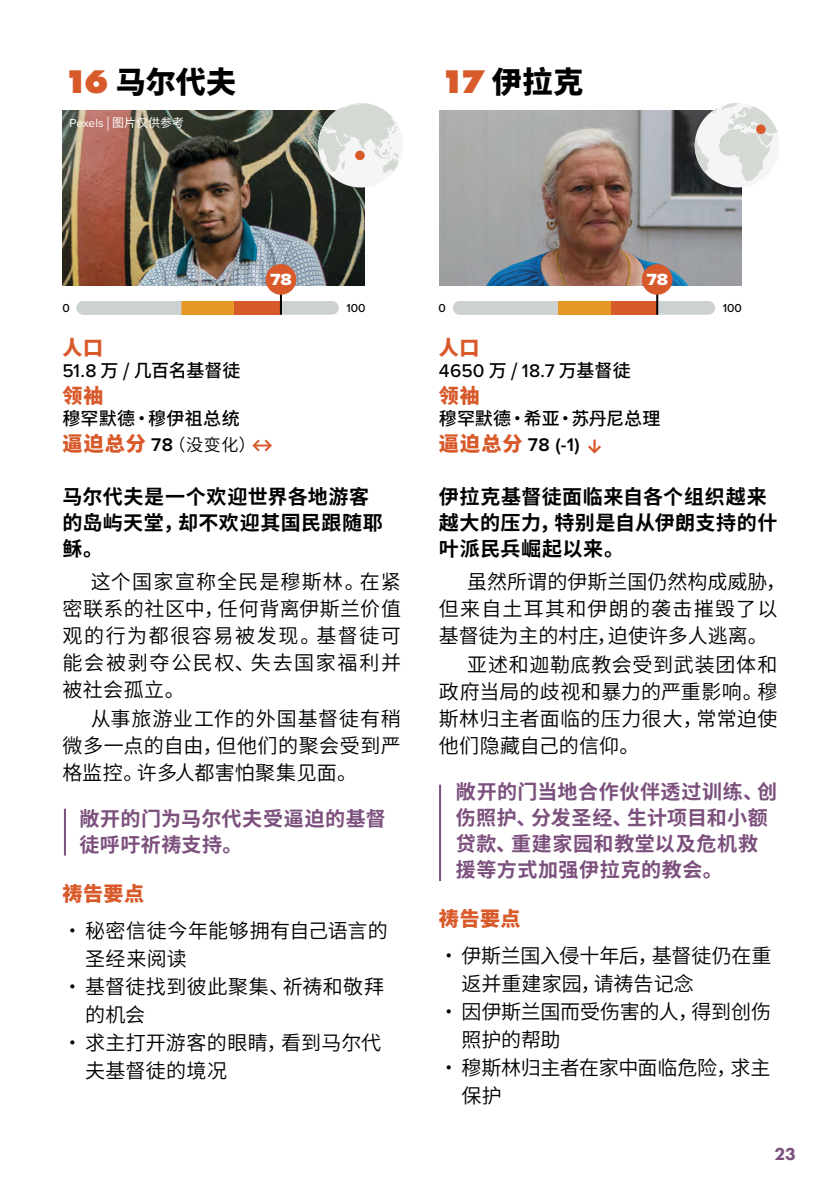
<style>
.page{position:relative;width:840px;height:1191px;background:#fff}
.page>*{position:absolute;margin:0;border:0;box-sizing:border-box;transform-origin:0 0}
.t1{font:800 30px "Source Han Sans SC";letter-spacing:.015em;color:#000}
.t2{font:20px/27px "Source Han Sans SC";letter-spacing:.015em;color:#000}
.t3{font:700 20px/26px "Source Han Sans SC";letter-spacing:.025em;color:#7c507d}
.t4{font:700 20px/26px "Source Han Sans SC";letter-spacing:.025em;color:#000}
.t5{font:20px/28px "Source Han Sans SC";letter-spacing:-.015em;color:#000}
.t6{font:800 20px "Source Han Sans SC";letter-spacing:.025em;color:#d8592a}
.t7{font:500 19px "Proxima Nova";letter-spacing:.01em;color:#000}
.t8{font:600 19px "Proxima Nova";color:#000}
.t9{font:500 18px "Source Han Sans SC";letter-spacing:.005em;color:#000}
.t10{font:800 18px "Futura PT";color:#7c507d}
.t11{font:17px "Source Han Sans SC";color:#000}
.t12{font:16.8px "Proxima Nova Wide Extrabld";color:#fff}
.t13{font:12px "Source Han Sans SC";color:#fff}
.t14{font:500 12px "Proxima Nova";color:#000}
.s1{font-family:"Futura PT";font-size:34px;color:#d8592a}
.s2{font-family:"Proxima Nova"}
.s3{font-family:"Proxima Nova";font-size:19px}
.s4{font-weight:800;font-size:20px;color:#d8592a}
.s5{font-family:"Proxima Nova";font-weight:600;font-size:19px}
.s6{font-family:"Source Han Sans SC";font-size:18px}
.s7{font-family:"Source Han Sans SC";font-weight:800;font-size:20px;color:#d8592a}
</style>
<div class="page">
<img style="left:62px;top:111px;width:302px;height:174px">
<div style="left:76px;top:301px;width:262px;height:14px;background:#ccd2d2;border-radius:7px"></div>
<div style="left:234px;top:301px;width:47px;height:14px;background:#d8592a"></div>
<div style="left:181px;top:301px;width:53px;height:14px;background:#e59823"></div>
<svg style="left:76px;top:301px;width:6px;height:14px"></svg>
<hr style="left:280px;top:288px;width:2px;height:27px;background:#000">
<div style="left:265px;top:264px;width:31px;height:31px;background:#d8592a;border-radius:50%"></div>
<img style="left:439px;top:111px;width:302px;height:174px">
<div style="left:694px;top:103px;width:85px;height:84px;background:#f4f5f4;border-radius:50%"></div>
<svg style="left:694px;top:103px;width:83px;height:78px"></svg>
<svg style="left:755px;top:124px;width:10px;height:10px"></svg>
<hr style="left:64px;top:808px;width:2px;height:47px;background:#7c507d">
<hr style="left:439px;top:784px;width:2px;height:97px;background:#7c507d">
<svg style="left:252px;top:439px;width:20px;height:13px"></svg>
<svg style="left:588px;top:439px;width:13px;height:15px"></svg>
<div style="left:318px;top:103px;width:85px;height:84px;background:#f4f5f4;border-radius:50%"></div>
<svg style="left:318px;top:103px;width:81px;height:70px"></svg>
<div style="left:355px;top:151px;width:9px;height:9px;background:#d8592a;border-radius:50%"></div>
<div style="left:452px;top:301px;width:262px;height:14px;background:#ccd2d2;border-radius:7px"></div>
<div style="left:610px;top:301px;width:47px;height:14px;background:#d8592a"></div>
<div style="left:557px;top:301px;width:53px;height:14px;background:#e59823"></div>
<svg style="left:452px;top:301px;width:6px;height:14px"></svg>
<hr style="left:656px;top:288px;width:2px;height:27px;background:#000">
<div style="left:641px;top:264px;width:31px;height:31px;background:#d8592a;border-radius:50%"></div>
<h1 class="t1" style="left:64px;top:65px;width:174px"><span class="s1">16</span> 马尔代夫</h1>
<h1 class="t1" style="left:440px;top:65px;width:144px"><span class="s1">17</span> 伊拉克</h1>
<p class="t13" style="left:69px;top:116px;width:116px"><span class="s2">Pexels</span> | 图片仅供参考</p>
<p class="t12" style="left:270px;top:267px;width:23px">78</p>
<p class="t14" style="left:63px;top:299px;width:9px">0</p>
<p class="t14" style="left:346px;top:299px;width:21px">100</p>
<p class="t6" style="left:62px;top:336px;width:42px">人口</p>
<p class="t9" style="left:62px;top:361px;width:179px"><span class="s3">51.8</span> 万 / 几百名基督徒</p>
<p class="t6" style="left:62px;top:385px;width:42px">领袖</p>
<p class="t9" style="left:62px;top:408px;width:179px">穆罕默德·穆伊祖总统</p>
<p class="t11" style="left:62px;top:435px;width:195px"><span class="s4">逼迫总分</span> <span class="s5">78</span>（没变化）</p>
<p class="t4" style="left:62px;top:484px;width:322px">马尔代夫是一个欢迎世界各地游客的岛屿天堂，却不欢迎其国民跟随耶稣。</p>
<p class="t2" style="left:62px;top:568px;width:340px;text-align:justify;text-indent:28px">这个国家宣称全民是穆斯林。在紧密联系的社区中，任何背离伊斯兰价值观的行为都很容易被发现。基督徒可能会被剥夺公民权、失去国家福利并被社会孤立。</p>
<p class="t2" style="left:62px;top:706px;width:340px;text-align:justify;text-indent:28px">从事旅游业工作的外国基督徒有稍微多一点的自由，但他们的聚会受到严格监控。许多人都害怕聚集见面。</p>
<p class="t3" style="left:79px;top:806px;width:308px">敞开的门为马尔代夫受逼迫的基督徒呼吁祈祷支持。</p>
<p class="t6" style="left:62px;top:882px;width:83px">祷告要点</p>
<p class="t2" style="left:85px;top:916px;width:304px;line-height:28px;text-indent:-23px">•秘密信徒今年能够拥有自己语言的圣经来阅读</p>
<p class="t2" style="left:85px;top:972px;width:300px;line-height:28px;text-indent:-23px">•基督徒找到彼此聚集、祈祷和敬拜的机会</p>
<p class="t2" style="left:85px;top:1028px;width:297px;line-height:28px;text-indent:-23px">•求主打开游客的眼睛，看到马尔代夫基督徒的境况</p>
<p class="t12" style="left:646px;top:267px;width:23px">78</p>
<p class="t14" style="left:438px;top:299px;width:9px">0</p>
<p class="t14" style="left:722px;top:299px;width:21px">100</p>
<p class="t6" style="left:438px;top:336px;width:42px">人口</p>
<p class="t7" style="left:438px;top:357px;width:193px">4650 <span class="s6">万 /</span> 18.7 <span class="s6">万基督徒</span></p>
<p class="t6" style="left:438px;top:385px;width:42px">领袖</p>
<p class="t9" style="left:438px;top:408px;width:223px">穆罕默德·希亚·苏丹尼总理</p>
<p class="t8" style="left:438px;top:430px;width:142px"><span class="s7">逼迫总分</span> 78 (-1)</p>
<p class="t4" style="left:438px;top:484px;width:340px">伊拉克基督徒面临来自各个组织越来越大的压力，特别是自从伊朗支持的什叶派民兵崛起以来。</p>
<p class="t2" style="left:438px;top:568px;width:349px;text-indent:28px">虽然所谓的伊斯兰国仍然构成威胁，但来自土耳其和伊朗的袭击摧毁了以基督徒为主的村庄，迫使许多人逃离。</p>
<p class="t2" style="left:438px;top:652px;width:340px;text-align:justify;text-indent:28px">亚述和迦勒底教会受到武装团体和政府当局的歧视和暴力的严重影响。穆斯林归主者面临的压力很大，常常迫使他们隐藏自己的信仰。</p>
<p class="t3" style="left:455px;top:779px;width:322px">敞开的门当地合作伙伴透过训练、创伤照护、分发圣经、生计项目和小额贷款、重建家园和教堂以及危机救援等方式加强伊拉克的教会。</p>
<p class="t6" style="left:438px;top:907px;width:83px">祷告要点</p>
<p class="t2" style="left:461px;top:941px;width:311px;line-height:28px;text-indent:-23px">•伊斯兰国入侵十年后，基督徒仍在重返并重建家园，请祷告记念</p>
<p class="t5" style="left:461px;top:997px;width:311px;text-indent:-23px">•因伊斯兰国而受伤害的人，得到创伤照护的帮助</p>
<p class="t5" style="left:461px;top:1053px;width:310px;text-indent:-23px">•穆斯林归主者在家中面临危险，求主保护</p>
<p class="t10" style="left:774px;top:1142px;width:23px">23</p>
</div>
